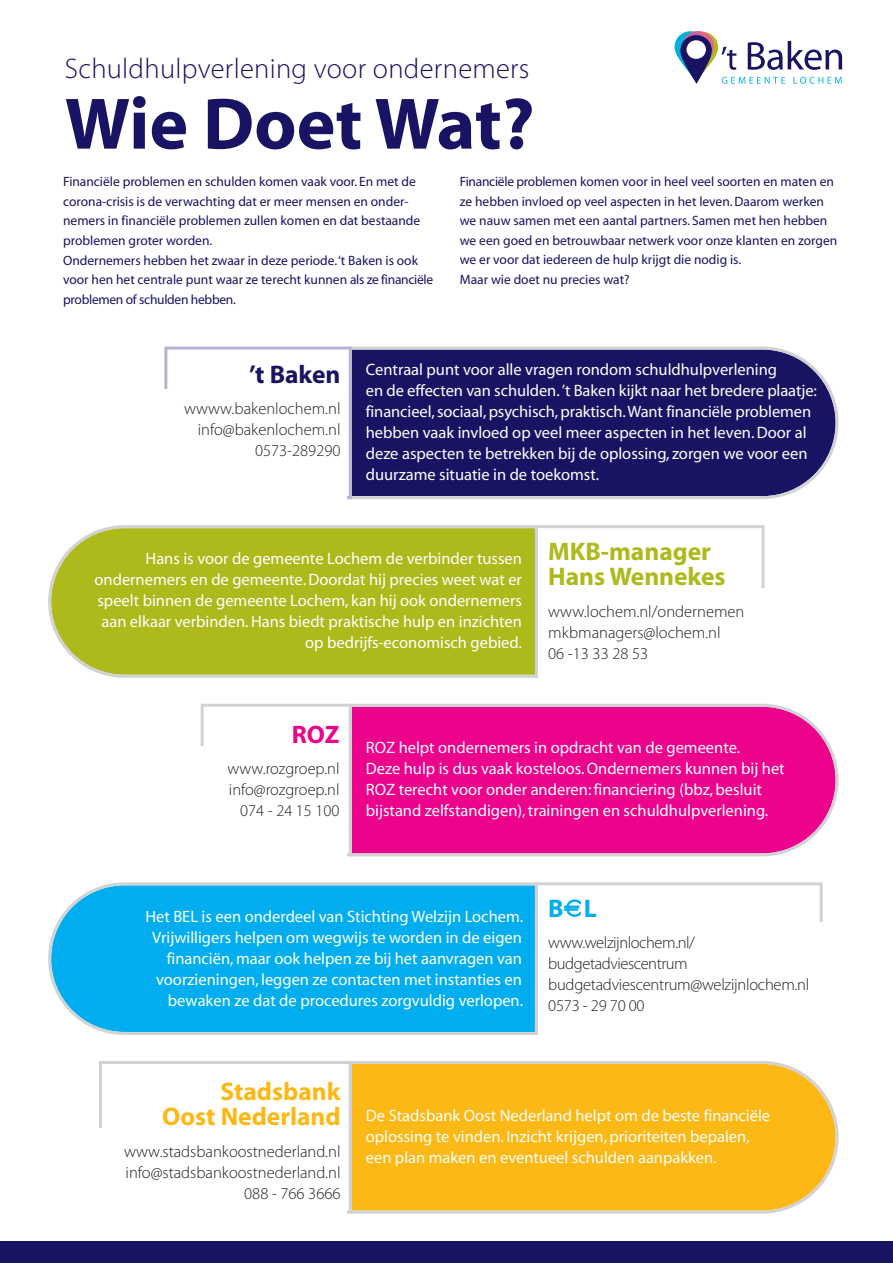
<style>
.page{position:relative;width:893px;height:1263px;background:#fff}
.page>*{position:absolute;margin:0;border:0;box-sizing:border-box;transform-origin:0 0}
.t1{font:700 73.5px "Myriad";color:#191364}
.t2{font:300 28.5px "Myriad Pro";letter-spacing:.01em;color:#191364}
.t3{font:700 25.5px/25.5px "Myriad";color:#aeb91c}
.t4{font:700 25.5px/25.5px "Myriad";color:#fcb814;text-align:right}
.t5{font:700 25.5px "Myriad";color:#191364}
.t6{font:700 25.5px "Myriad";color:#00aeef}
.t7{font:700 25.35px "Myriad";color:#ed028c}
.t8{font:16.5px/21px "Myriad";color:#fff}
.t9{font:300 16.5px/21px "Myriad Pro";color:#231f20;text-align:right}
.t10{font:300 16.35px/20.9px "Myriad Pro";color:#231f20;text-align:right}
.t11{font:13.5px/19.5px "Myriad";color:#191364}
</style>
<div class="page">
<svg style="left:348px;top:346px;width:491px;height:154px;background:#2b2670"></svg>
<div style="left:164px;top:346px;width:188px;height:153px;border:3px solid #b8b5d2"></div>
<svg style="left:48px;top:525px;width:487px;height:153px;background:#b2bc2c"></svg>
<div style="left:535px;top:525px;width:229px;height:153px;border:3px solid #d1d2d4"></div>
<svg style="left:348px;top:704px;width:491px;height:153px;background:#ec1593"></svg>
<div style="left:201px;top:704px;width:151px;height:152px;border:3px solid #d1d2d4"></div>
<svg style="left:48px;top:882px;width:487px;height:153px;background:#12b2ee"></svg>
<div style="left:535px;top:882px;width:288px;height:153px;border:3px solid #d1d2d4"></div>
<svg style="left:348px;top:1061px;width:491px;height:153px;background:#fabc25"></svg>
<div style="left:99px;top:1061px;width:253px;height:152px;border:3px solid #d1d2d4"></div>
<svg style="left:675px;top:31px;width:167px;height:53px"></svg>
<div style="left:0;top:1242px;width:893px;height:21px;background:#191364"></div>
<div style="left:52px;top:389px;width:295px;height:116px;background:#fff"></div>
<div style="left:52px;top:746px;width:295px;height:116px;background:#fff"></div>
<div style="left:52px;top:1128px;width:295px;height:92px;background:#fff"></div>
<div style="left:538px;top:922px;width:338px;height:119px;background:#fff"></div>
<div style="left:538px;top:588px;width:338px;height:96px;background:#fff"></div>
<h2 class="t2" style="left:65px;top:57px;width:466px">Schuldhulpverlening voor ondernemers</h2>
<h1 class="t1" style="left:65px;top:96px;width:471px">Wie Doet Wat?</h1>
<p class="t11" style="left:63px;top:173px;width:372px">Financiële problemen en schulden komen vaak voor. En met de corona-crisis is de verwachting dat er meer mensen en onder&shy;nemers in financiële problemen zullen komen en dat bestaande problemen groter worden.<br>Ondernemers hebben het zwaar in deze periode.‘t Baken is ook voor hen het centrale punt waar ze terecht kunnen als ze financiële problemen of schulden hebben.</p>
<p class="t11" style="left:460px;top:173px;width:379px">Financiële problemen komen voor in heel veel soorten en maten en ze hebben invloed op veel aspecten in het leven. Daarom werken we nauw samen met een aantal partners. Samen met hen hebben we een goed en betrouwbaar netwerk voor onze klanten en zorgen we er voor dat iedereen de hulp krijgt die nodig is.<br>Maar wie doet nu precies wat?</p>
<h3 class="t5" style="left:249px;top:365px;width:93px">’t Baken</h3>
<p class="t9" style="left:184px;top:400px;width:158px">wwww.bakenlochem.nl info@bakenlochem.nl<br>0573-289290</p>
<p class="t8" style="left:366px;top:360px;width:453px">Centraal punt voor alle vragen rondom schuldhulpverlening<br>en de effecten van schulden. ’t Baken kijkt naar het bredere plaatje: financieel, sociaal, psychisch, praktisch. Want financiële problemen hebben vaak invloed op veel meer aspecten in het leven. Door al deze aspecten te betrekken bij de oplossing, zorgen we voor een duurzame situatie in de toekomst.</p>
<p class="t8" style="left:95px;top:550px;width:429px;text-align:right">Hans is voor de gemeente Lochem de verbinder tussen ondernemers en de gemeente. Doordat hij precies weet wat er speelt binnen de gemeente Lochem, kan hij ook ondernemers aan elkaar verbinden. Hans biedt praktische hulp en inzichten op bedrijfs-economisch gebied.</p>
<h3 class="t3" style="left:548px;top:540px;width:179px">MKB-manager<br>Hans Wennekes</h3>
<p class="t9" style="left:548px;top:602px;width:198px;text-align:left">www.lochem.nl/ondernemen mkbmanagers@lochem.nl<br>06 -13 33 28 53</p>
<h3 class="t7" style="left:292px;top:725px;width:49px">ROZ</h3>
<p class="t10" style="left:228px;top:760px;width:113px">www.rozgroep.nl info@rozgroep.nl<br>074 - 24 15 100</p>
<p class="t8" style="left:366px;top:738px;width:420px">ROZ helpt ondernemers in opdracht van de gemeente.<br>Deze hulp is dus vaak kosteloos. Ondernemers kunnen bij het ROZ terecht voor onder anderen: financiering (bbz, besluit bijstand zelfstandigen), trainingen en schuldhulpverlening.</p>
<p class="t8" style="left:145px;top:907px;width:379px;text-align:right">Het BEL is een onderdeel van Stichting Welzijn Lochem.<br>Vrijwilligers helpen om wegwijs te worden in de eigen financiën, maar ook helpen ze bij het aanvragen van voorzieningen, leggen ze contacten met instanties en bewaken ze dat de procedures zorgvuldig verlopen.</p>
<h3 class="t6" style="left:548px;top:899px;width:50px">B L</h3>
<p class="t9" style="left:548px;top:933px;width:263px;text-align:left">www.welzijnlochem.nl/ budgetadviescentrum budgetadviescentrum@welzijnlochem.nl<br>0573 - 29 70 00</p>
<h3 class="t4" style="left:162px;top:1080px;width:180px">Stadsbank<br>Oost Nederland</h3>
<p class="t9" style="left:124px;top:1142px;width:218px">www.stadsbankoostnederland.nl info@stadsbankoostnederland.nl<br>088 - 766 3666</p>
<p class="t8" style="left:366px;top:1106px;width:406px">De Stadsbank Oost Nederland helpt om de beste financiële oplossing te vinden. Inzicht krijgen, prioriteiten bepalen, een plan maken en eventueel schulden aanpakken.</p>
</div>
